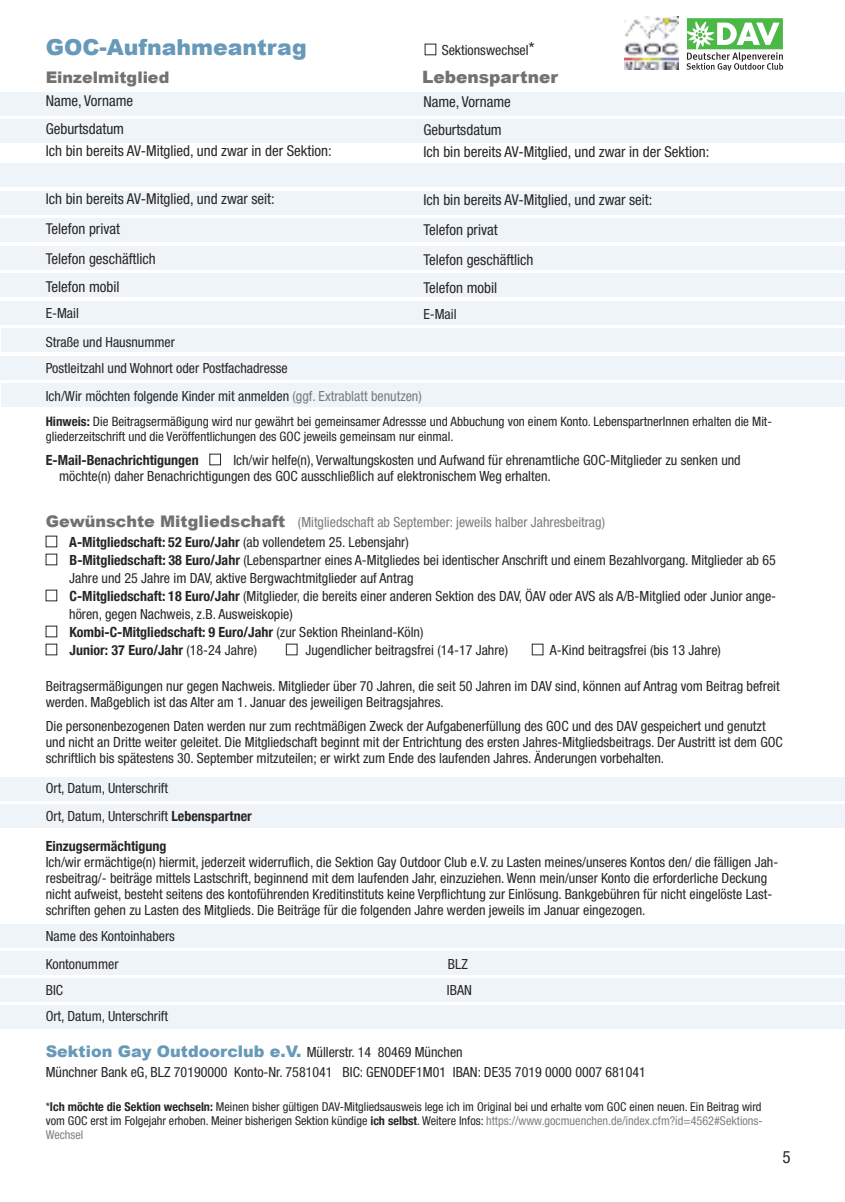
<style>
.page{position:relative;width:845px;height:1202px;background:#fff}
.page>*{position:absolute;margin:0;border:0;box-sizing:border-box;transform-origin:0 0}
.t1{font:900 22px "Arial";color:#6799b8}
.t2{font:900 17px "Arial";color:#737272}
.t3{font:condensed 17px "Helvetica Neue";color:#272627}
.t4{font:900 16px "Arial";color:#6799b8}
.t5{font:900 16px "Arial";color:#737272}
.t6{font:condensed 15px/30px "Helvetica Neue";color:#272627}
.t7{font:condensed 14px/16px "Helvetica Neue";color:#272627}
.t8{font:condensed 14px/20px "Helvetica Neue";color:#7d7d7d}
.t9{font:700 condensed 14px "Helvetica Neue";color:#272627}
.t10{font:condensed 13px/15px "Helvetica Neue";color:#272627}
.t11{font:condensed 12.2px/14px "Helvetica Neue";color:#272627;text-align:justify}
.s1{font-stretch:normal;font-size:18px}
.s2{color:#7b7b7b}
.s3{font-weight:700}
.s4{font-family:"Arial";font-weight:900;font-stretch:normal;font-size:16px;color:#737272}
.s5{font-weight:700;color:#272627}
.s6{color:#272627}
.s7{font-family:"Helvetica Neue";font-weight:400;font-stretch:condensed;font-size:14px;color:#272627}
.s8{font-size:12px}
.s9{color:#828182}
</style>
<div class="page">
<div style="left:0;top:1005px;width:845px;height:24px;background:#eef4f7"></div>
<div style="left:0;top:978px;width:845px;height:24px;background:#eef4f7"></div>
<div style="left:0;top:951px;width:845px;height:24px;background:#eef4f7"></div>
<div style="left:0;top:924px;width:845px;height:24px;background:#eef4f7"></div>
<div style="left:0;top:804px;width:845px;height:24px;background:#eef4f7"></div>
<div style="left:0;top:777px;width:845px;height:23px;background:#eef4f7"></div>
<div style="left:1px;top:384px;width:844px;height:23px;background:#eef4f7"></div>
<div style="left:0;top:356px;width:845px;height:23px;background:#eef4f7"></div>
<div style="left:1px;top:329px;width:844px;height:23px;background:#eef4f7"></div>
<div style="left:0;top:301px;width:845px;height:23px;background:#eef4f7"></div>
<div style="left:0;top:274px;width:845px;height:23px;background:#eef4f7"></div>
<div style="left:0;top:246px;width:845px;height:23px;background:#eef4f7"></div>
<div style="left:0;top:219px;width:845px;height:23px;background:#eef4f7"></div>
<div style="left:0;top:191px;width:845px;height:23px;background:#eef4f7"></div>
<div style="left:0;top:164px;width:845px;height:23px;background:#eef4f7"></div>
<div style="left:0;top:119px;width:845px;height:24px;background:#eef4f7"></div>
<div style="left:209px;top:454px;width:12px;height:11px;border:1px solid #272627"></div>
<div style="left:286px;top:644px;width:11px;height:11px;border:1px solid #272627"></div>
<div style="left:532px;top:644px;width:11px;height:11px;border:1px solid #272627"></div>
<div style="left:0;top:92px;width:845px;height:23px;background:#eef4f7"></div>
<svg style="left:686px;top:18px;width:97px;height:53px"></svg>
<img style="left:625px;top:16px;width:53px;height:54px">
<h1 class="t1" style="left:46px;top:31px;width:262px">GOC-Aufnahmeantrag</h1>
<p class="t7" style="left:442px;top:43px;width:95px">Sektionswechsel<span class="s1">*</span></p>
<p class="t5" style="left:46px;top:66px;width:125px">Einzelmitglied</p>
<p class="t2" style="left:422px;top:64px;width:137px">Lebenspartner</p>
<p class="t6" style="left:46px;top:88px;width:89px;line-height:28px">Name, Vorname<br>Geburtsdatum</p>
<p class="t6" style="left:46px;top:137px;width:287px">Ich bin bereits AV-Mitglied, und zwar in der Sektion:</p>
<p class="t6" style="left:46px;top:185px;width:231px">Ich bin bereits AV-Mitglied, und zwar seit:<br>Telefon privat<br>Telefon geschäftlich</p>
<p class="t6" style="left:46px;top:273px;width:75px">Telefon mobil</p>
<p class="t7" style="left:46px;top:306px;width:35px">E-Mail</p>
<p class="t6" style="left:423px;top:89px;width:89px;line-height:28px">Name, Vorname<br>Geburtsdatum</p>
<p class="t6" style="left:423px;top:138px;width:287px">Ich bin bereits AV-Mitglied, und zwar in der Sektion:</p>
<p class="t6" style="left:423px;top:186px;width:230px">Ich bin bereits AV-Mitglied, und zwar seit:<br>Telefon privat<br>Telefon geschäftlich</p>
<p class="t6" style="left:423px;top:274px;width:75px">Telefon mobil</p>
<p class="t7" style="left:423px;top:307px;width:35px">E-Mail</p>
<p class="t7" style="left:46px;top:330px;width:243px;line-height:26px">Straße und Hausnummer<br>Postleitzahl und Wohnort oder Postfachadresse</p>
<p class="t7" style="left:46px;top:389px;width:377px">Ich/Wir möchten folgende Kinder mit anmelden <span class="s2">(ggf. Extrablatt benutzen)</span></p>
<p class="t10" style="left:46px;top:415px;width:727px"><span class="s3">Hinweis:</span> Die Beitragsermäßigung wird nur gewährt bei gemeinsamer Adressse und Abbuchung von einem Konto. LebenspartnerInnen erhalten die Mit&shy;gliederzeitschrift und die Veröffentlichungen des GOC jeweils gemeinsam nur einmal.</p>
<p class="t9" style="left:46px;top:452px;width:154px">E-Mail-Benachrichtigungen</p>
<p class="t7" style="left:59px;top:453px;width:683px;text-indent:174px">Ich/wir helfe(n), Verwaltungskosten und Aufwand für ehrenamtliche GOC-Mitglieder zu senken und möchte(n) daher Benachrichtigungen des GOC ausschließlich auf elektronischem Weg erhalten.</p>
<p class="t8" style="left:69px;top:513px;width:537px;text-indent:-24px"><span class="s4">Gewünschte Mitgliedschaft</span> (Mitgliedschaft ab September: jeweils halber Jahresbeitrag)<br><span class="s5">A-Mitgliedschaft: 52 Euro/Jahr</span> <span class="s6">(ab vollendetem 25. Lebensjahr)</span></p>
<p class="t7" style="left:69px;top:552px;width:708px;line-height:18px"><span class="s3">B-Mitgliedschaft: 38 Euro/Jahr</span> (Lebenspartner eines A-Mitgliedes bei identischer Anschrift und einem Bezahlvorgang. Mitglieder ab 65<br>Jahre und 25 Jahre im DAV, aktive Bergwachtmitglieder auf Antrag<br><span class="s3">C-Mitgliedschaft: 18 Euro/Jahr</span> (Mitglieder, die bereits einer anderen Sektion des DAV, ÖAV oder AVS als A/B-Mitglied oder Junior ange&shy;hören, gegen Nachweis, z.B. Ausweiskopie)<br><span class="s3">Kombi-C-Mitgliedschaft: 9 Euro/Jahr</span> (zur Sektion Rheinland-Köln)<br><span class="s3">Junior: 37 Euro/Jahr</span> (18-24 Jahre)</p>
<p class="t7" style="left:305px;top:643px;width:204px">Jugendlicher beitragsfrei (14-17 Jahre)</p>
<p class="t7" style="left:550px;top:643px;width:172px">A-Kind beitragsfrei (bis 13 Jahre)</p>
<p class="t7" style="left:46px;top:679px;width:735px">Beitragsermäßigungen nur gegen Nachweis. Mitglieder über 70 Jahren, die seit 50 Jahren im DAV sind, können auf Antrag vom Beitrag befreit werden. Maßgeblich ist das Alter am 1. Januar des jeweiligen Beitragsjahres.</p>
<p class="t7" style="left:46px;top:719px;width:738px">Die personenbezogenen Daten werden nur zum rechtmäßigen Zweck der Aufgabenerfüllung des GOC und des DAV gespeichert und genutzt und nicht an Dritte weiter geleitet. Die Mitgliedschaft beginnt mit der Entrichtung des ersten Jahres-Mitgliedsbeitrags. Der Austritt ist dem GOC schriftlich bis spätestens 30. September mitzuteilen; er wirkt zum Ende des laufenden Jahres. Änderungen vorbehalten.</p>
<p class="t7" style="left:46px;top:775px;width:208px;line-height:28px">Ort, Datum, Unterschrift<br>Ort, Datum, Unterschrift <span class="s3">Lebenspartner</span></p>
<p class="t9" style="left:46px;top:838px;width:122px">Einzugsermächtigung</p>
<p class="t7" style="left:46px;top:855px;width:734px">Ich/wir ermächtige(n) hiermit, jederzeit widerruflich, die Sektion Gay Outdoor Club e.V. zu Lasten meines/unseres Kontos den/ die fälligen Jah&shy;resbeitrag/- beiträge mittels Lastschrift, beginnend mit dem laufenden Jahr, einzuziehen. Wenn mein/unser Konto die erforderliche Deckung nicht aufweist, besteht seitens des kontoführenden Kreditinstituts keine Verpflichtung zur Einlösung. Bankgebühren für nicht eingelöste Last&shy;schriften gehen zu Lasten des Mitglieds. Die Beiträge für die folgenden Jahre werden jeweils im Januar eingezogen.</p>
<p class="t7" style="left:46px;top:923px;width:131px;line-height:28px">Name des Kontoinhabers<br>Kontonummer</p>
<p class="t7" style="left:448px;top:957px;width:21px">BLZ</p>
<p class="t7" style="left:46px;top:983px;width:19px">BIC</p>
<p class="t7" style="left:447px;top:983px;width:26px">IBAN</p>
<p class="t7" style="left:46px;top:1009px;width:124px">Ort, Datum, Unterschrift</p>
<p class="t4" style="left:46px;top:1040px;width:418px">Sektion Gay Outdoorclub e.V. <span class="s7">Müllerstr. 14 80469 München</span></p>
<p class="t7" style="left:46px;top:1065px;width:601px">Münchner Bank eG, BLZ 70190000 Konto-Nr. 7581041 BIC: GENODEF1M01 IBAN: DE35 7019 0000 0007 681041</p>
<p class="t11" style="left:46px;top:1101px;width:718px"><span class="s8">*</span><span class="s3">Ich möchte die Sektion wechseln:</span> Meinen bisher gültigen DAV-Mitgliedsausweis lege ich im Original bei und erhalte vom GOC einen neuen. Ein Beitrag wird vom GOC erst im Folgejahr erhoben. Meiner bisherigen Sektion kündige <span class="s3">ich selbst</span>. Weitere Infos: <span class="s9">https://www.gocmuenchen.de/index.cfm?id=4562#Sektions-Wechsel</span></p>
<p class="t3" style="left:782px;top:1151px;width:10px">5</p>
</div>
